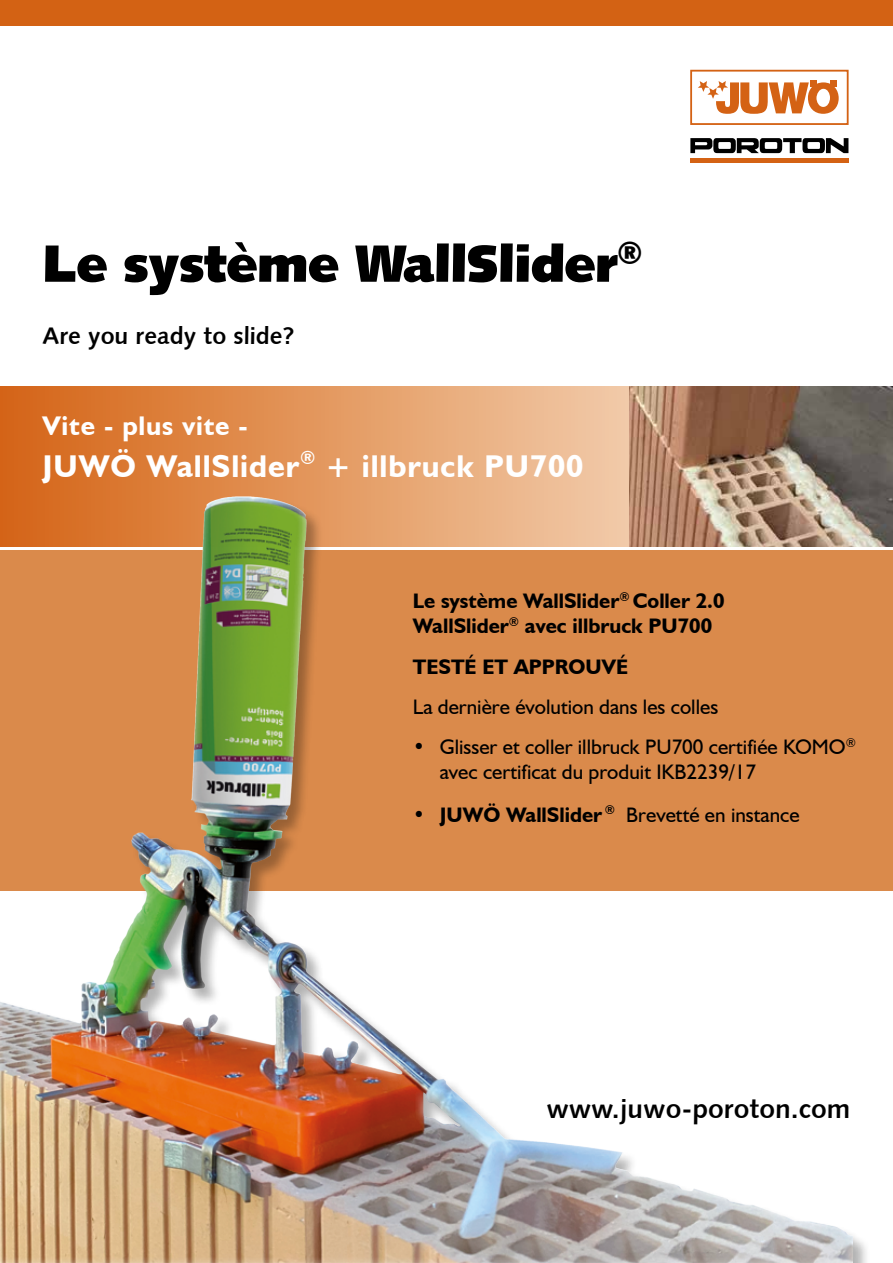
<style>
.page{position:relative;width:893px;height:1263px;background:#fff}
.page>*{position:absolute;margin:0;border:0;box-sizing:border-box;transform-origin:0 0}
.t1{font:52.5px "Humanist 531 BT Ultra Black A";letter-spacing:-.02em;color:#000}
.t2{font:700 31.5px "Humanist 521 BT";letter-spacing:.03em;color:#fff}
.t3{font:27px "Humanist 531 BT Bold A";color:#000}
.t4{font:700 27px "Humanist 521 BT";letter-spacing:.03em;color:#fff}
.t5{font:24px "Humanist 531 BT Bold A";color:#000}
.t6{font:21px/25.2px "Humanist 521 BT";color:#000}
.t7{font:700 21px/25.2px "Humanist 521 BT";color:#000}
.s1{font-weight:700}
</style>
<div class="page">
<div style="left:690px;top:70px;width:159px;height:55px;border:2px solid #d46214"></div>
<div style="left:810px;top:80px;width:6px;height:7px;background:#d46214"></div>
<div style="left:831px;top:80px;width:6px;height:7px;background:#d46214"></div>
<svg style="left:698px;top:81px;width:141px;height:33px"></svg>
<div style="left:690px;top:158px;width:159px;height:5px;background:#d46214"></div>
<svg style="left:690px;top:138px;width:158px;height:15px"></svg>
<div style="left:0;top:0;width:893px;height:26px;background:#d36214"></div>
<svg style="left:0;top:387px;width:629px;height:94px;background:#e3975e"></svg>
<img style="left:629px;top:387px;width:264px;height:94px">
<div style="left:0;top:481px;width:893px;height:782px;background:#fff;opacity:.75"></div>
<h1 class="t1" style="left:43px;top:230px;width:601px">Le système WallSlider<sup>®</sup></h1>
<p class="t5" style="left:43px;top:321px;width:254px">Are you ready to slide?</p>
<p class="t4" style="left:43px;top:409px;width:207px">Vite - plus vite -</p>
<h2 class="t2" style="left:43px;top:447px;width:542px">JUWÖ WallSlider<sup>®</sup> + illbruck PU700</h2>
<p class="t7" style="left:413px;top:588px;width:313px">Le système WallSlider<sup>®</sup> Coller 2.0<br>WallSlider<sup>®</sup> avec illbruck PU700</p>
<p class="t7" style="left:413px;top:653px;width:217px">TESTÉ ET APPROUVÉ</p>
<p class="t6" style="left:413px;top:693px;width:307px">La dernière évolution dans les colles</p>
<p class="t6" style="left:440px;top:734px;width:418px;text-indent:-27px">• Glisser et coller illbruck PU700 certifiée KOMO<sup>® </sup>avec certificat du produit IKB2239/17</p>
<p class="t6" style="left:413px;top:802px;width:388px"><span class="s1">• JUWÖ WallSlider</span> <sup>®</sup> Brevetté en instance</p>
<p class="t3" style="left:546px;top:1092px;width:306px">www.juwo-poroton.com</p>
</div>
